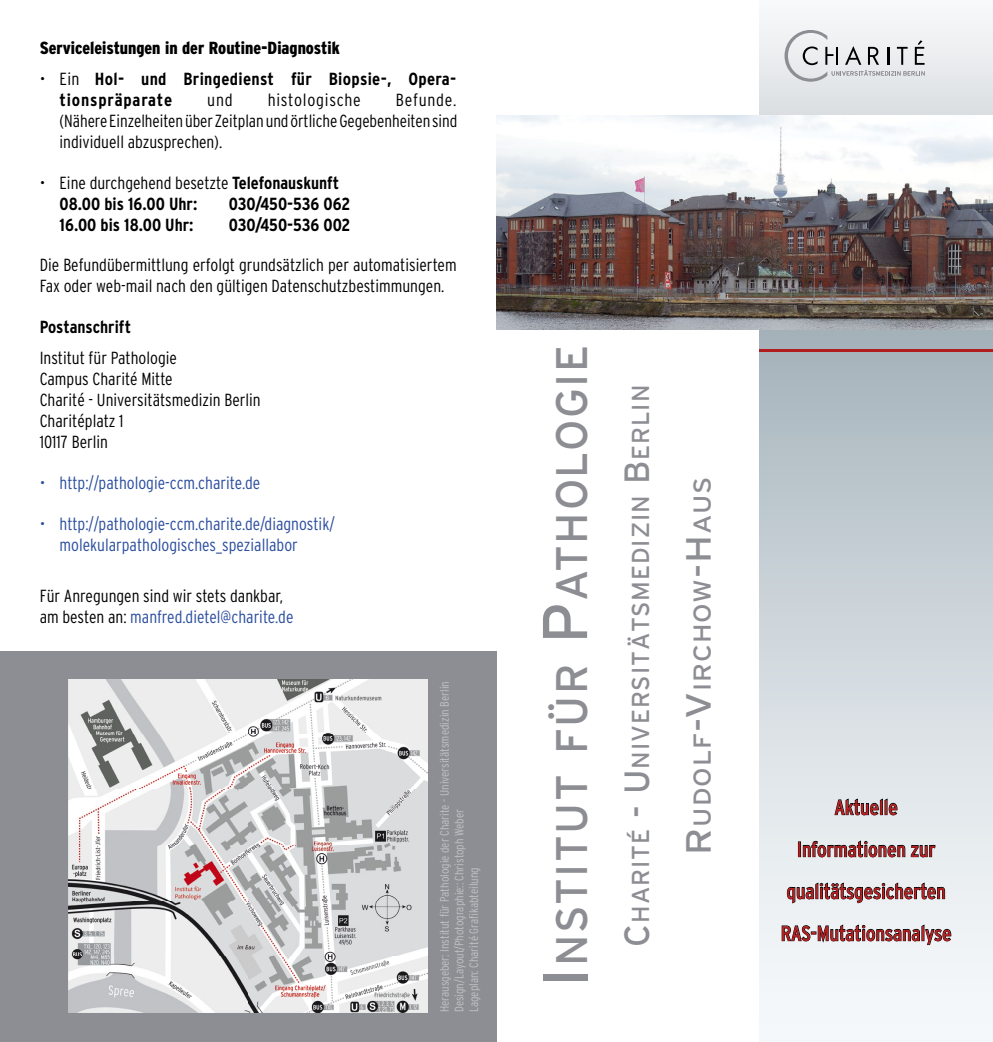
<style>
.page{position:relative;width:993px;height:1042px;background:#fff}
.page>*{position:absolute;margin:0;border:0;box-sizing:border-box;transform-origin:0 0}
.t1{font:44.1px "Interstate";letter-spacing:.035em;color:#8d8e93}
.t2{font:24.5px "Interstate";letter-spacing:.035em;color:#8d8e93}
.t3{font:24.5px "Interstate";letter-spacing:.035em;color:#8d8e93;scale:1.12 1}
.t4{font:condensed 21px/42px "Interstate";color:#b11d1e;text-align:center}
.t5{font:300 condensed 17.5px/21px "Interstate";color:#000}
.t6{font:700 condensed 17.5px/21px "Interstate";color:#000}
.t7{font:300 condensed 17.5px/21px "Interstate";color:#2a4d9e}
.t8{font:900 condensed 17.5px "Interstate";color:#000}
.t9{font:300 condensed 17.5px "Interstate";letter-spacing:.04em;color:#000}
.t10{font:300 condensed 12.25px/14.7px "Interstate";color:#c1c2c4}
.s1{font-weight:300}
.s2{color:#2a4d9e}
.s3{font-size:63px}
.s4{font-size:35px}
</style>
<div class="page">
<svg style="left:759px;top:329px;width:233px;height:709px;background:#d1d8dd"></svg>
<svg style="left:759px;top:18px;width:233px;height:97px"></svg>
<div style="left:0;top:651px;width:496px;height:391px;background:#8d8e93"></div>
<svg style="left:784px;top:30px;width:140px;height:52px"></svg>
<img style="left:69px;top:679px;width:358px;height:333px">
<hr style="left:759px;top:349px;width:233px;height:3px;background:#b11d1e">
<img style="left:496px;top:115px;width:496px;height:214px">
<svg style="left:833px;top:798px;width:64px;height:18px"></svg>
<svg style="left:798px;top:840px;width:137px;height:18px;background:#9da1a3"></svg>
<svg style="left:786px;top:882px;width:159px;height:21px;background:#a5a8aa"></svg>
<svg style="left:781px;top:924px;width:170px;height:21px"></svg>
<p class="t8" style="left:40px;top:38px;width:301px">Serviceleistungen in der Routine-Diagnostik</p>
<p class="t6" style="left:60px;top:68px;width:398px;text-indent:-20px"><span class="s1">• Ein</span> Hol- und Bringedienst für Biopsie-, Opera&shy;tionspräparate</p>
<p class="t5" style="left:60px;top:89px;width:399px;text-align:justify;text-indent:336px">Befunde. (Nähere Einzelheiten über Zeitplan und örtliche Gegebenheiten sind individuell abzusprechen).</p>
<p class="t6" style="left:60px;top:172px;width:281px;text-indent:-20px"><span class="s1">• Eine durchgehend besetzte</span> Telefonauskunft<br>08.00 bis 16.00 Uhr:</p>
<p class="t5" style="left:207px;top:89px;width:27px">und</p>
<p class="t9" style="left:267px;top:90px;width:95px">histologische</p>
<p class="t6" style="left:229px;top:193px;width:123px">030/450-536 062</p>
<p class="t6" style="left:60px;top:214px;width:135px">16.00 bis 18.00 Uhr:</p>
<p class="t6" style="left:229px;top:214px;width:123px">030/450-536 002</p>
<p class="t5" style="left:40px;top:255px;width:418px">Die Befundübermittlung erfolgt grundsätzlich per automatisiertem<br>Fax oder web-mail nach den gültigen Datenschutzbestimmungen.</p>
<p class="t6" style="left:40px;top:317px;width:93px">Postanschrift</p>
<p class="t5" style="left:40px;top:347px;width:222px">Institut für Pathologie<br>Campus Charité Mitte<br>Charité - Universitätsmedizin Berlin<br>Charitéplatz 1<br>10117 Berlin</p>
<p class="t7" style="left:40px;top:472px;width:222px">• http://pathologie-ccm.charite.de</p>
<p class="t7" style="left:60px;top:513px;width:276px;text-indent:-20px">• http://pathologie-ccm.charite.de/diagnostik/ molekularpathologisches_speziallabor</p>
<p class="t5" style="left:40px;top:585px;width:255px">Für Anregungen sind wir stets dankbar, am besten an: <span class="s2">manfred.dietel@charite.de</span></p>
<p class="t10" style="left:437px;top:1012px;width:332px;rotate:-90deg">Herausgeber: Institut für Pathologie der Charite - Universitätsmedizin Berlin<br>Design/Layout/Photographie:: Christoph Weber<br>Lageplan: Charité Grafikabteilung</p>
<h1 class="t1" style="left:546px;top:986px;width:643px;rotate:-90deg"><span class="s3">I</span>NSTITUT FÜR <span class="s3">P</span>ATHOLOGIE</h1>
<h2 class="t2" style="left:626px;top:946px;width:563px;rotate:-90deg"><span class="s4">C</span>HARITÉ <span class="s4">- U</span>NIVERSITÄTSMEDIZIN <span class="s4">B</span>ERLIN</h2>
<h2 class="t3" style="left:688px;top:855px;width:339px;rotate:-90deg"><span class="s4">R</span>UDOLF<span class="s4">-V</span>IRCHOW<span class="s4">-H</span>AUS</h2>
<p class="t4" style="left:780px;top:786px;width:172px">Aktuelle<br>Informationen zur qualitätsgesicherten<br>RAS-Mutationsanalyse</p>
</div>
